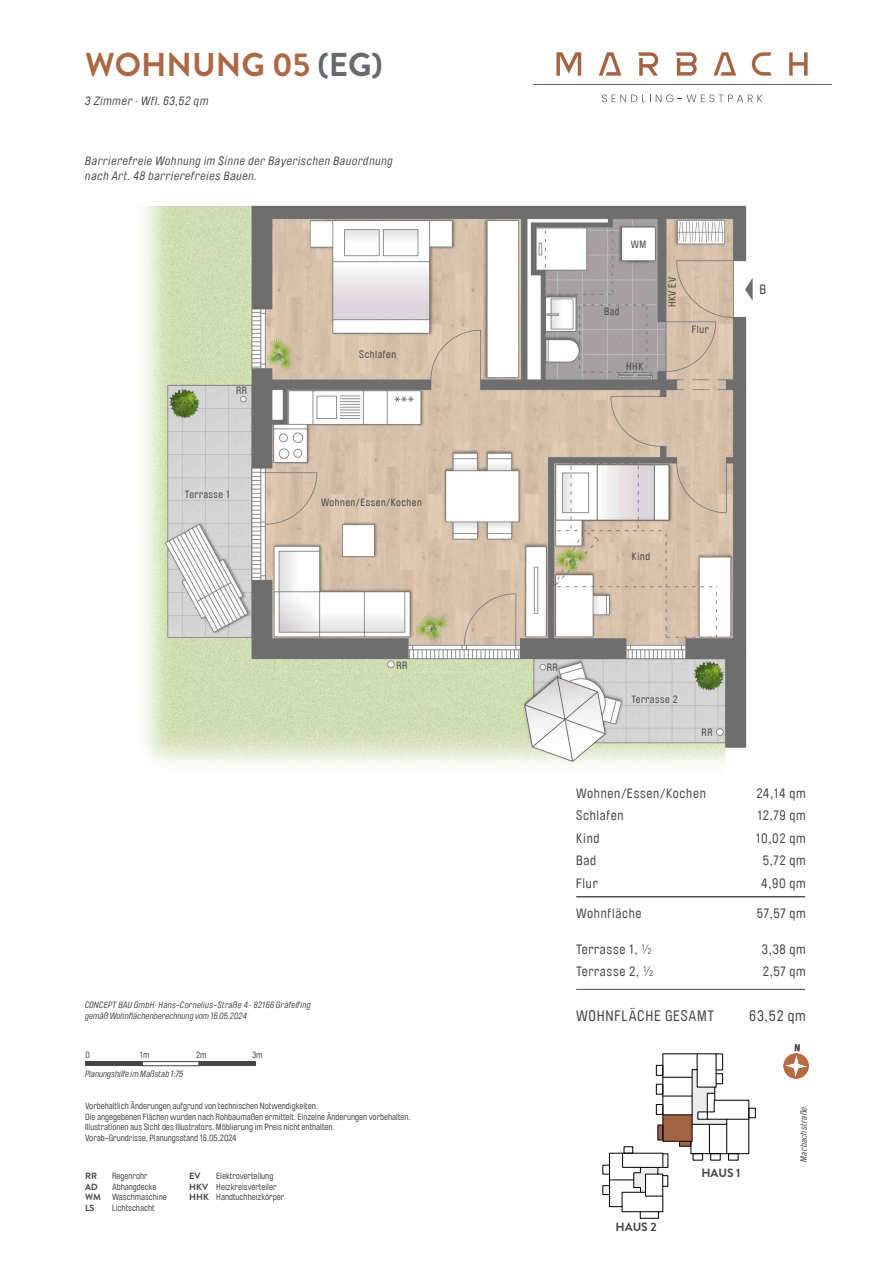
<style>
.page{position:relative;width:893px;height:1263px;background:#fff}
.page>*{position:absolute;margin:0;border:0;box-sizing:border-box;transform-origin:0 0}
.t1{font:700 33px "Brandon Grotesque";color:#ab6845}
.t2{font:15px "Brauer Neue";letter-spacing:.05em;color:#434748}
.t3{font:13.5px "Brauer Neue";letter-spacing:.05em;color:#434748}
.t4{font:italic 12px/15px "Brauer Neue";letter-spacing:.05em;color:#434748}
.t5{font:700 12px "Brandon Grotesque";color:#434748}
.t6{font:10.5px "Brauer Neue";letter-spacing:.05em;color:#434748}
.t7{font:9px/10.8px "Brauer Neue";color:#434748}
.t8{font:italic 9px "Brauer Neue";letter-spacing:.025em;color:#434748}
.t9{font:italic 9px "Brauer Neue";letter-spacing:.005em;color:#434748}
.t10{font:700 9px "Brandon Grotesque";color:#434748}
.s1{color:#666a6c}
.s2{font-family:"Brandon Grotesque";font-weight:700}
.s3{font-family:"DIN Pro";font-weight:300}
</style>
<div class="page">
<svg style="left:556px;top:52px;width:25px;height:24px"></svg>
<svg style="left:599px;top:52px;width:22px;height:24px"></svg>
<svg style="left:638px;top:52px;width:20px;height:24px"></svg>
<svg style="left:676px;top:52px;width:21px;height:24px"></svg>
<svg style="left:713px;top:52px;width:23px;height:24px"></svg>
<svg style="left:752px;top:52px;width:19px;height:24px"></svg>
<svg style="left:789px;top:52px;width:19px;height:24px"></svg>
<svg style="left:602px;top:94px;width:160px;height:8px"></svg>
<hr style="left:533px;top:85px;width:298px;height:1px;background:#566166">
<img style="left:144px;top:205px;width:603px;height:560px">
<div style="left:85px;top:1061px;width:57px;height:5px;background:#434748"></div>
<div style="left:199px;top:1061px;width:57px;height:5px;background:#434748"></div>
<div style="left:142px;top:1061px;width:57px;height:5px;border:1px solid #434748"></div>
<hr style="left:576px;top:896px;width:229px;height:1px;background:#000">
<hr style="left:576px;top:989px;width:229px;height:1px;background:#434748">
<div style="left:603px;top:1185px;width:7px;height:10px;border:1px solid #000"></div>
<svg style="left:609px;top:1053px;width:140px;height:159px"></svg>
<svg style="left:745px;top:278px;width:8px;height:23px"></svg>
<svg style="left:783px;top:1053px;width:26px;height:26px"></svg>
<h1 class="t1" style="left:85px;top:42px;width:299px">WOHNUNG 05 <span class="s1">(EG)</span></h1>
<h3 class="t4" style="left:85px;top:94px;width:125px">3 Zimmer · Wfl. 63,52 qm</h3>
<h3 class="t4" style="left:85px;top:154px;width:309px">Barrierefreie Wohnung im Sinne der Bayerischen Bauordnung nach Art. 48 barrierefreies Bauen.</h3>
<p class="t6" style="left:236px;top:385px;width:12px">RR</p>
<p class="t6" style="left:185px;top:488px;width:46px">Terrasse 1</p>
<p class="t6" style="left:359px;top:349px;width:38px">Schlafen</p>
<p class="t6" style="left:321px;top:496px;width:102px">Wohnen/Essen/Kochen</p>
<p class="t6" style="left:396px;top:659px;width:12px">RR</p>
<p class="t8" style="left:85px;top:1000px;width:227px">CONCEPT BAU GmbH· Hans-Cornelius-Straße 4 · 82166 Gräfelfing</p>
<p class="t9" style="left:85px;top:1011px;width:163px">gemäß Wohnflächenberechnung vom 16.05.2024</p>
<p class="t7" style="left:85px;top:1049px;width:6px">0</p>
<p class="t7" style="left:140px;top:1049px;width:11px">1m</p>
<p class="t7" style="left:196px;top:1049px;width:12px">2m</p>
<p class="t7" style="left:252px;top:1049px;width:12px">3m</p>
<p class="t9" style="left:85px;top:1069px;width:100px">Planungshilfe im Maßstab 1:75</p>
<p class="t7" style="left:85px;top:1100px;width:327px">Vorbehaltlich Änderungen aufgrund von technischen Notwendigkeiten.<br>Die angegebenen Flächen wurden nach Rohbaumaßen ermittelt. Einzelne Änderungen vorbehalten.<br>Illustrationen aus Sicht des Illustrators. Möblierung im Preis nicht enthalten.<br>Vorab-Grundrisse, Planungsstand 16.05.2024</p>
<p class="t10" style="left:85px;top:1169px;width:13px">RR</p>
<p class="t7" style="left:112px;top:1170px;width:37px">Regenrohr</p>
<p class="t10" style="left:85px;top:1180px;width:14px">AD</p>
<p class="t7" style="left:85px;top:1181px;width:83px;text-indent:27px">Abhangdecke<br><span class="s2">WM</span> Waschmaschine</p>
<p class="t10" style="left:85px;top:1202px;width:11px">LS</p>
<p class="t7" style="left:112px;top:1203px;width:44px">Lichtschacht</p>
<p class="t7" style="left:189px;top:1170px;width:96px;text-indent:27px">Elektroverteilung<br><span class="s2">HKV</span> Heizkreisverteiler<br><span class="s2">HHK</span> Handtuchheizkörper</p>
<p class="t10" style="left:189px;top:1169px;width:13px">EV</p>
<p class="t6" style="left:631px;top:238px;width:17px">WM</p>
<p class="t6" style="left:604px;top:306px;width:17px">Bad</p>
<p class="t6" style="left:626px;top:360px;width:19px">HHK</p>
<p class="t6" style="left:666px;top:307px;width:32px;rotate:-90deg">HKV EV</p>
<h3 class="t3" style="left:759px;top:282px;width:8px">B</h3>
<p class="t6" style="left:692px;top:324px;width:18px">Flur</p>
<p class="t6" style="left:632px;top:551px;width:20px">Kind</p>
<p class="t6" style="left:547px;top:661px;width:12px">RR</p>
<p class="t6" style="left:631px;top:693px;width:48px">Terrasse 2</p>
<p class="t6" style="left:702px;top:726px;width:12px">RR</p>
<h3 class="t3" style="left:576px;top:785px;width:131px">Wohnen/Essen/Kochen</h3>
<h3 class="t3" style="left:756px;top:785px;width:51px">24,14 qm</h3>
<h3 class="t3" style="left:576px;top:808px;width:49px">Schlafen</h3>
<h3 class="t3" style="left:757px;top:808px;width:50px">12,79 qm</h3>
<h3 class="t3" style="left:576px;top:830px;width:25px">Kind</h3>
<h3 class="t3" style="left:756px;top:830px;width:52px">10,02 qm</h3>
<h3 class="t3" style="left:576px;top:853px;width:22px">Bad</h3>
<h3 class="t3" style="left:763px;top:853px;width:45px">5,72 qm</h3>
<h3 class="t3" style="left:576px;top:875px;width:23px">Flur</h3>
<h3 class="t3" style="left:761px;top:875px;width:46px">4,90 qm</h3>
<h3 class="t3" style="left:576px;top:905px;width:67px">Wohnfläche</h3>
<h3 class="t3" style="left:757px;top:905px;width:51px">57,57 qm</h3>
<h3 class="t3" style="left:576px;top:941px;width:77px">Terrasse 1, <span class="s3">½</span></h3>
<h3 class="t3" style="left:762px;top:941px;width:45px">3,38 qm</h3>
<h3 class="t3" style="left:576px;top:964px;width:79px">Terrasse 2, <span class="s3">½</span></h3>
<h3 class="t3" style="left:763px;top:964px;width:45px">2,57 qm</h3>
<h2 class="t2" style="left:576px;top:1007px;width:140px">WOHNFLÄCHE GESAMT</h2>
<h2 class="t2" style="left:749px;top:1007px;width:58px">63,52 qm</h2>
<h3 class="t5" style="left:616px;top:1218px;width:43px">HAUS 2</h3>
<h3 class="t5" style="left:701px;top:1164px;width:41px">HAUS 1</h3>
<p class="t8" style="left:798px;top:1161px;width:56px;rotate:-90deg">Marbachstraße</p>
</div>
